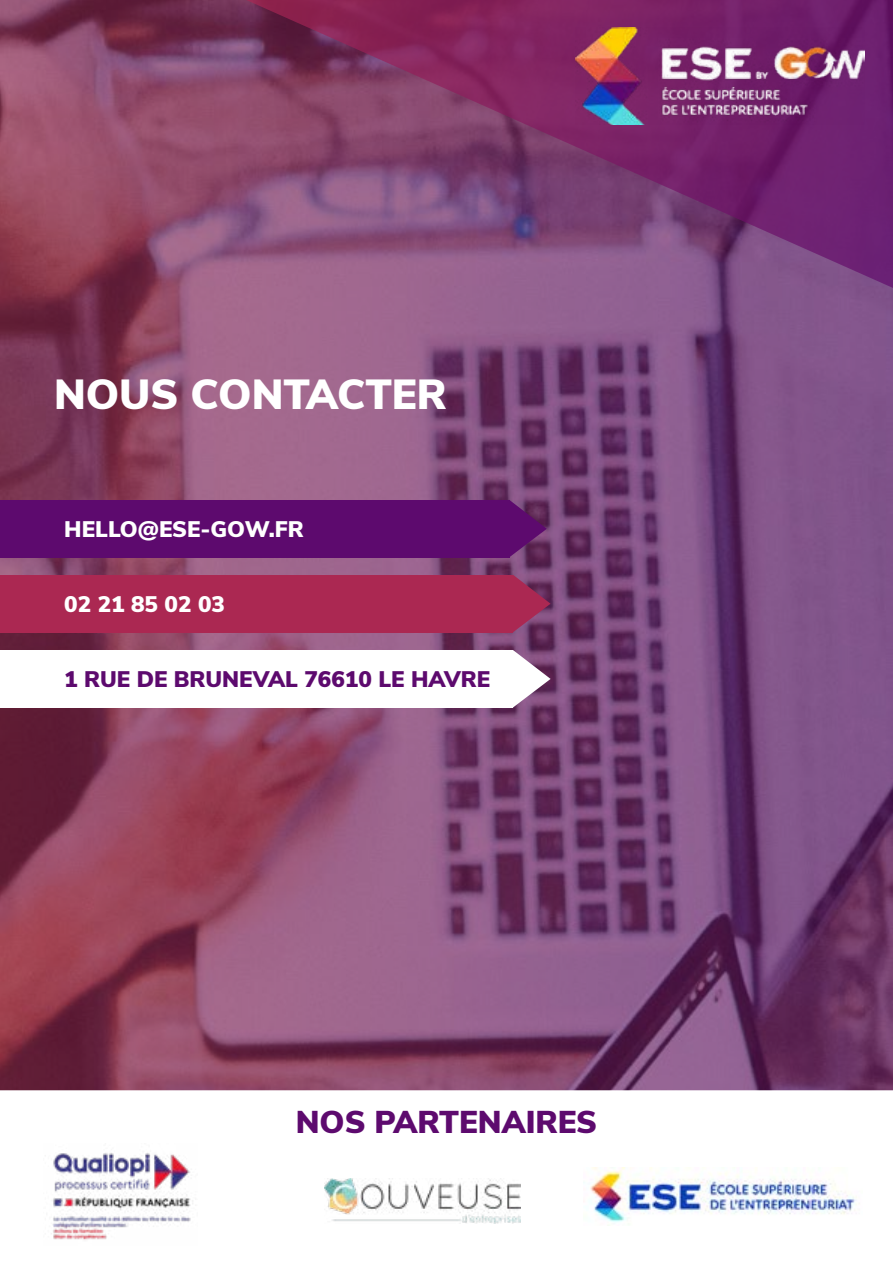
<style>
.page{position:relative;width:893px;height:1263px;background:#fff}
.page>*{position:absolute;margin:0;border:0;box-sizing:border-box;transform-origin:0 0}
.t1{font:900 42px "Nunito Sans";color:#fff}
.t2{font:900 31.5px "Nunito Sans";color:#5d0a6e}
.t3{font:900 22.5px "Nunito Sans";color:#fff}
.t4{font:900 22.5px "Nunito Sans";color:#5d0a6e}
</style>
<div class="page">
<img style="left:0;top:0;width:893px;height:1090px">
<svg style="left:0;top:1090px;width:893px;height:134px"></svg>
<img style="left:44px;top:1144px;width:154px;height:96px">
<img style="left:325px;top:1179px;width:196px;height:44px">
<svg style="left:228px;top:0;width:665px;height:307px;background:#803e72"></svg>
<img style="left:584px;top:1167px;width:278px;height:59px">
<div style="left:0;top:500px;width:509px;height:58px;background:#5d0a6e"></div>
<svg style="left:509px;top:500px;width:38px;height:58px;background:#621e67"></svg>
<div style="left:0;top:575px;width:513px;height:58px;background:#ab2852"></div>
<svg style="left:513px;top:575px;width:38px;height:58px;background:#8e335f"></svg>
<div style="left:0;top:650px;width:513px;height:58px;background:#fff"></div>
<svg style="left:513px;top:650px;width:38px;height:58px"></svg>
<img style="left:576px;top:27px;width:288px;height:98px">
<h1 class="t1" style="left:54px;top:363px;width:394px">NOUS CONTACTER</h1>
<p class="t3" style="left:64px;top:513px;width:241px">HELLO@ESE-GOW.FR</p>
<p class="t3" style="left:64px;top:588px;width:162px">02 21 85 02 03</p>
<p class="t4" style="left:64px;top:663px;width:427px">1 RUE DE BRUNEVAL 76610 LE HAVRE</p>
<h2 class="t2" style="left:296px;top:1099px;width:303px">NOS PARTENAIRES</h2>
</div>
